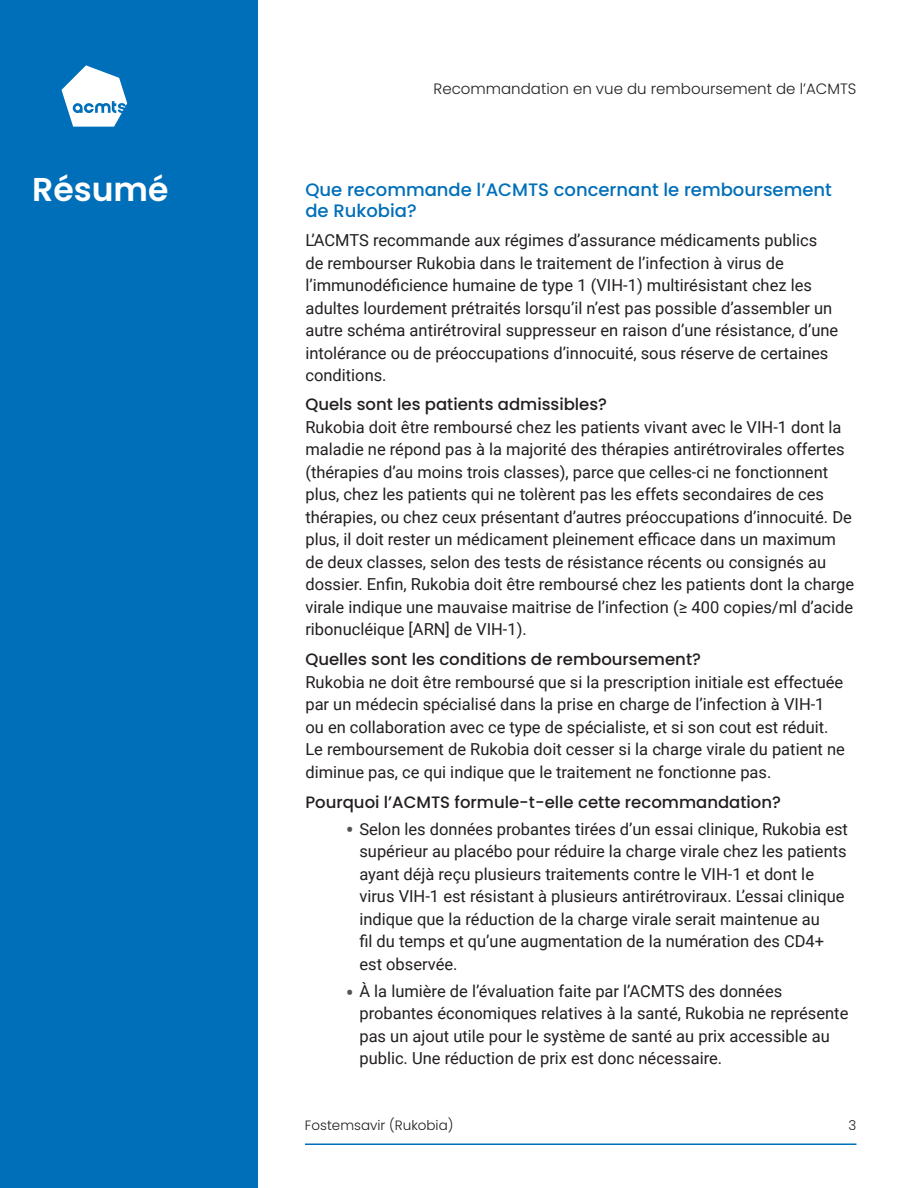
<style>
.page{position:relative;width:918px;height:1188px;background:#fff}
.page>*{position:absolute;margin:0;border:0;box-sizing:border-box;transform-origin:0 0}
.t1{font:600 33px "Poppins";color:#fff}
.t2{font:500 18px/21px "Poppins";color:#006fb9}
.t3{font:16.5px/22.5px "Roboto";color:#231f20}
.t4{font:500 16.5px "Poppins";color:#231f20}
.t5{font:300 15px "Poppins";color:#231f20}
.t6{font:300 13.5px "Poppins";color:#231f20}
.s1{font-size:24px;color:#545454}
</style>
<div class="page">
<div style="left:0;top:0;width:257px;height:1188px;background:#006fb9"></div>
<svg style="left:62px;top:65px;width:65px;height:62px"></svg>
<hr style="left:305px;top:1143px;width:551px;height:2px;background:#006fb9">
<p class="t5" style="left:434px;top:80px;width:424px">Recommandation en vue du remboursement de l’ACMTS</p>
<h1 class="t1" style="left:32px;top:170px;width:138px">Résumé</h1>
<p class="t2" style="left:305px;top:179px;width:528px">Que recommande l’ACMTS concernant le remboursement de Rukobia?</p>
<p class="t3" style="left:305px;top:228px;width:534px">L’ACMTS recommande aux régimes d’assurance médicaments publics de rembourser Rukobia dans le traitement de l’infection à virus de l’immunodéficience humaine de type 1 (VIH-1) multirésistant chez les adultes lourdement prétraités lorsqu’il n’est pas possible d’assembler un autre schéma antirétroviral suppresseur en raison d’une résistance, d’une intolérance ou de préoccupations d’innocuité, sous réserve de certaines conditions.</p>
<p class="t4" style="left:305px;top:395px;width:303px">Quels sont les patients admissibles?</p>
<p class="t3" style="left:305px;top:415px;width:550px">Rukobia doit être remboursé chez les patients vivant avec le VIH-1 dont la maladie ne répond pas à la majorité des thérapies antirétrovirales offertes (thérapies d’au moins trois classes), parce que celles-ci ne fonctionnent plus, chez les patients qui ne tolèrent pas les effets secondaires de ces thérapies, ou chez ceux présentant d’autres préoccupations d’innocuité. De plus, il doit rester un médicament pleinement efficace dans un maximum de deux classes, selon des tests de résistance récents ou consignés au dossier. Enfin, Rukobia doit être remboursé chez les patients dont la charge virale indique une mauvaise maitrise de l’infection (≥ 400 copies/ml d’acide ribonucléique [ARN] de VIH-1).</p>
<p class="t4" style="left:305px;top:650px;width:397px">Quelles sont les conditions de remboursement?</p>
<p class="t3" style="left:305px;top:670px;width:541px">Rukobia ne doit être remboursé que si la prescription initiale est effectuée par un médecin spécialisé dans la prise en charge de l’infection à VIH-1 ou en collaboration avec ce type de spécialiste, et si son cout est réduit.<br>Le remboursement de Rukobia doit cesser si la charge virale du patient ne diminue pas, ce qui indique que le traitement ne fonctionne pas.</p>
<p class="t4" style="left:305px;top:793px;width:477px">Pourquoi l’ACMTS formule-t-elle cette recommandation?</p>
<p class="t3" style="left:359px;top:817px;width:490px;text-indent:-14px"><span class="s1">•</span> Selon les données probantes tirées d’un essai clinique, Rukobia est supérieur au placébo pour réduire la charge virale chez les patients ayant déjà reçu plusieurs traitements contre le VIH-1 et dont le virus VIH-1 est résistant à plusieurs antirétroviraux. L’essai clinique indique que la réduction de la charge virale serait maintenue au<br>fil du temps et qu’une augmentation de la numération des CD4+ est observée.</p>
<p class="t3" style="left:359px;top:979px;width:491px;text-indent:-14px"><span class="s1">•</span> À la lumière de l’évaluation faite par l’ACMTS des données probantes économiques relatives à la santé, Rukobia ne représente pas un ajout utile pour le système de santé au prix accessible au public. Une réduction de prix est donc nécessaire.</p>
<p class="t6" style="left:305px;top:1117px;width:150px">Fostemsavir (Rukobia)</p>
<p class="t6" style="left:849px;top:1117px;width:9px">3</p>
</div>
